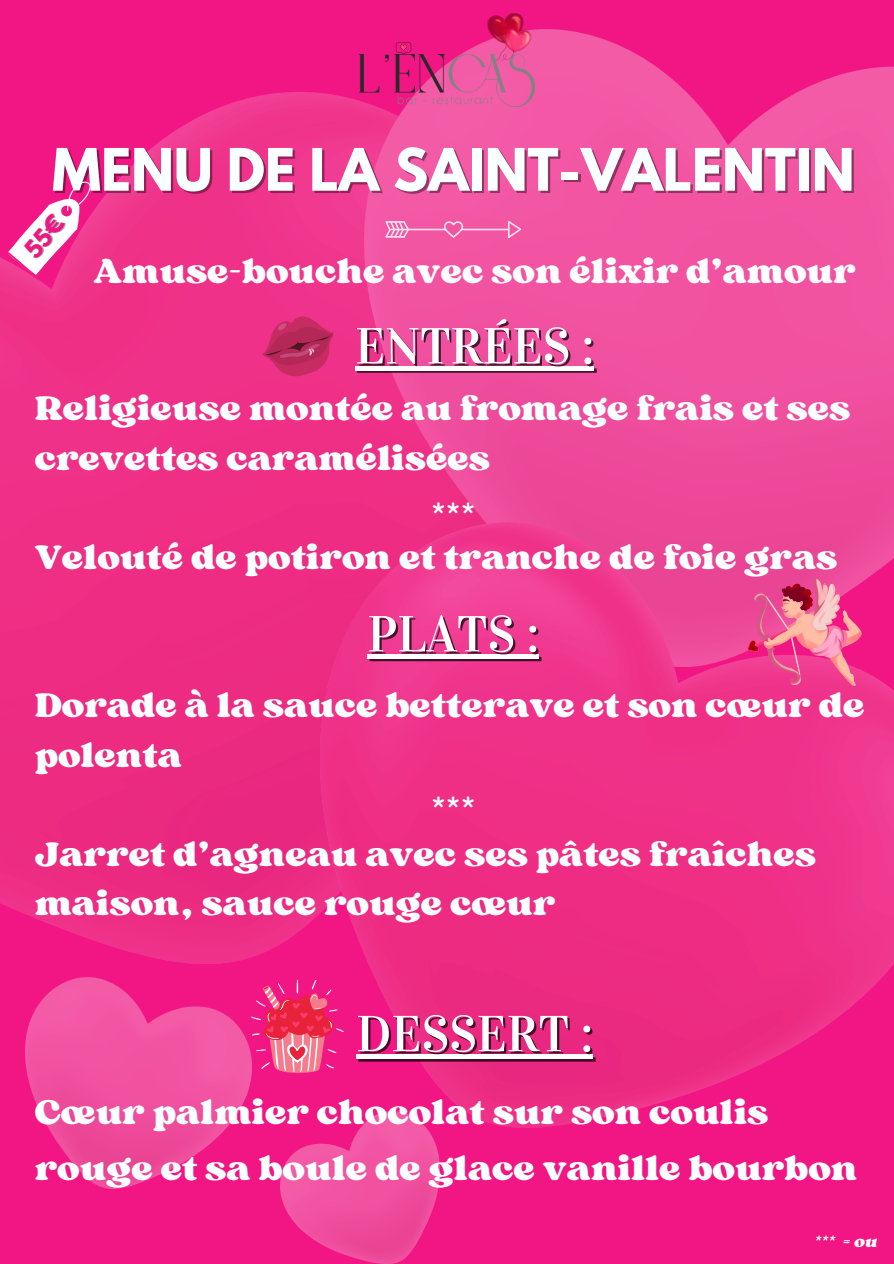
<style>
.page{position:relative;width:894px;height:1264px;background:#fff}
.page>*{position:absolute;margin:0;border:0;box-sizing:border-box;transform-origin:0 0}
.t1{font:700 51.75px "League Spartan";color:#faffff}
.t2{font:50.7px "Vidaloka";color:#fff}
.t3{font:36.15px "Sergio Trendy";color:#fff}
.t4{font:35.85px/49.5px "Sergio Trendy";color:#faffff}
.t5{font:35.85px "Sergio Trendy";color:#fff}
.t6{font:italic 16.95px "Sergio Trendy";color:#fff}
</style>
<div class="page">
<img style="left:0;top:0;width:893px;height:1263px">
<hr style="left:356px;top:1054px;width:237px;height:4px;background:#fff">
<svg style="left:251px;top:979px;width:92px;height:96px;background:#f03c7d"></svg>
<img style="left:747px;top:578px;width:113px;height:108px">
<svg style="left:254px;top:308px;width:90px;height:77px;background:#d82e76"></svg>
<div style="left:355px;top:366px;width:239px;height:5px;background:#fff"></div>
<div style="left:367px;top:654px;width:172px;height:5px;background:#fff"></div>
<svg style="left:385px;top:221px;width:136px;height:17px;background:#f473b3"></svg>
<img style="left:486px;top:13px;width:46px;height:42px">
<img style="left:359px;top:55px;width:175px;height:52px">
<svg style="left:396px;top:42px;width:15px;height:12px"></svg>
<svg style="left:7px;top:181px;width:84px;height:96px"></svg>
<p class="t1" style="left:52px;top:144px;width:803px">MENU DE LA SAINT-VALENTIN</p>
<p class="t5" style="left:94px;top:249px;width:763px">Amuse-bouche avec son élixir d’amour</p>
<p class="t2" style="left:355px;top:316px;width:240px">ENTRÉES :</p>
<p class="t4" style="left:35px;top:383px;width:817px">Religieuse montée au fromage frais et ses crevettes caramélisées</p>
<h3 class="t3" style="left:431px;top:492px;width:46px">***</h3>
<p class="t4" style="left:35px;top:531px;width:804px">Velouté de potiron et tranche de foie gras</p>
<h3 class="t2" style="left:367px;top:603px;width:173px">PLATS :</h3>
<p class="t4" style="left:35px;top:680px;width:831px">Dorade à la sauce betterave et son cœur de polenta</p>
<h3 class="t3" style="left:431px;top:786px;width:46px">***</h3>
<h1 class="t4" style="left:35px;top:828px;width:782px">Jarret d’agneau avec ses pâtes fraîches maison, sauce rouge cœur</h1>
<p class="t2" style="left:356px;top:1003px;width:238px">DESSERT :</p>
<h4 class="t4" style="left:35px;top:1082px;width:823px;line-height:56.2px">Cœur palmier chocolat sur son coulis rouge et sa boule de glace vanille bourbon</h4>
<h3 class="t6" style="left:813px;top:1230px;width:65px">*** = ou</h3>
</div>
